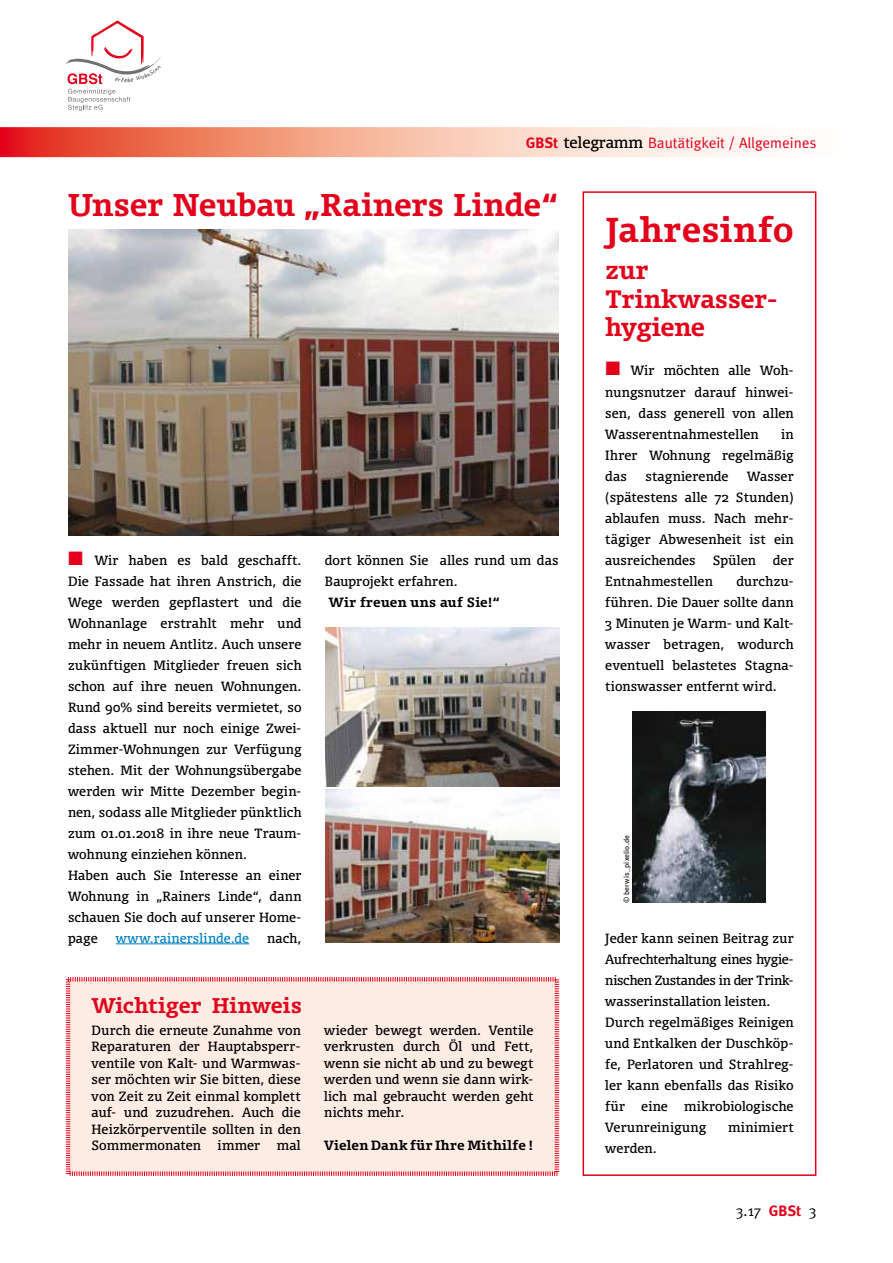
<style>
.page{position:relative;width:893px;height:1263px;background:#fff}
.page>*{position:absolute;margin:0;border:0;box-sizing:border-box;transform-origin:0 0}
.t1{font:700 33px "Olsen";letter-spacing:.015em;color:#e2001a}
.t2{font:700 30px "Olsen";letter-spacing:-.005em;color:#e2001a}
.t3{font:700 24px/28.5px "Olsen";color:#e2001a}
.t4{font:700 20.25px "Olsen";color:#e2001a}
.t5{font:15px "Meta Normal";color:#e2001a}
.t6{font:15px "Meta Normal";color:#000}
.t7{font:12.75px/21px "Olsen";letter-spacing:.01em;color:#000;text-align:justify}
.t8{font:700 12.75px "Olsen";letter-spacing:.025em;color:#000}
.t9{font:12.75px "Olsen";letter-spacing:.01em;color:#0082c4}
.t10{font:7.5px "Meta";letter-spacing:.02em;color:#000}
.s1{font-family:"Meta";font-weight:700}
.s2{font-family:"Olsen";color:#000}
.s3{font-family:"European Pi Three";font-size:18px;color:#e2001a}
.s4{font-family:"Meta Bold LF";color:#e2001a}
</style>
<div class="page">
<svg style="left:0;top:127px;width:743px;height:30px;background:#f4a894"></svg>
<div style="left:65px;top:977px;width:495px;height:199px;background:#fdece4"></div>
<div style="left:583px;top:191px;width:233px;height:985px;border:2px solid #e2001a"></div>
<hr style="left:116px;top:943px;width:133px;height:1px;background:#0082c4">
<svg style="left:65px;top:20px;width:96px;height:91px"></svg>
<img style="left:632px;top:711px;width:133px;height:192px">
<img style="left:68px;top:230px;width:490px;height:305px">
<img style="left:325px;top:790px;width:234px;height:153px">
<img style="left:325px;top:628px;width:234px;height:159px">
<p class="t5" style="left:526px;top:135px;width:292px"><span class="s1">GBSt</span> <span class="s2">telegramm</span> Bautätigkeit / Allgemeines</p>
<h2 class="t2" style="left:68px;top:185px;width:492px">Unser Neubau „Rainers Linde“</h2>
<p class="t7" style="left:68px;top:549px;width:235px;text-align:left"><span class="s3">M</span> Wir haben es bald geschafft.<br>Die Fassade hat ihren Anstrich, die<br>Wege werden gepflastert und die<br>Wohnanlage erstrahlt mehr und mehr in neuem Antlitz. Auch unsere zukünftigen Mitglieder freuen sich schon auf ihre neuen Wohnungen.<br>Rund 90% sind bereits vermietet, so dass aktuell nur noch einige Zwei-<br>Zimmer-Wohnungen zur Verfügung stehen. Mit der Wohnungsübergabe werden wir Mitte Dezember begin&shy;nen, sodass alle Mitglieder pünktlich zum 01.01.2018 in ihre neue Traum&shy;wohnung einziehen können.<br>Haben auch Sie Interesse an einer<br>Wohnung in „Rainers Linde“, dann schauen Sie doch auf unserer Home&shy;page</p>
<p class="t9" style="left:116px;top:929px;width:135px">www.rainerslinde.de</p>
<p class="t7" style="left:267px;top:927px;width:36px">nach,</p>
<h3 class="t4" style="left:92px;top:992px;width:212px">Wichtiger Hinweis</h3>
<p class="t7" style="left:92px;top:1021px;width:211px;line-height:16.5px">Durch die erneute Zunahme von Reparaturen der Hauptabsperr&shy;ventile von Kalt- und Warmwas&shy;ser möchten wir Sie bitten, diese von Zeit zu Zeit einmal komplett auf- und zuzudrehen. Auch die Heizkörperventile sollten in den Sommermonaten</p>
<p class="t7" style="left:218px;top:1134px;width:44px">immer</p>
<p class="t7" style="left:277px;top:1134px;width:26px">mal</p>
<p class="t7" style="left:325px;top:549px;width:235px">dort können Sie alles rund um das<br>Bauprojekt erfahren.</p>
<p class="t8" style="left:329px;top:593px;width:172px">Wir freuen uns auf Sie!“</p>
<p class="t7" style="left:324px;top:1021px;width:211px;line-height:16.5px">wieder bewegt werden. Ventile verkrusten durch Öl und Fett, wenn sie nicht ab und zu bewegt werden und wenn sie dann wirk&shy;lich mal gebraucht werden geht nichts mehr.</p>
<p class="t8" style="left:324px;top:1137px;width:211px">Vielen Dank für Ihre Mithilfe !</p>
<h1 class="t1" style="left:605px;top:208px;width:190px">Jahresinfo</h1>
<h3 class="t3" style="left:605px;top:255px;width:174px">zur<br>Trinkwasser&shy;hygiene</h3>
<p class="t7" style="left:605px;top:360px;width:190px"><span class="s3">M</span> Wir möchten alle Woh&shy;nungsnutzer darauf hinwei&shy;sen, dass generell von allen Wasserentnahmestellen</p>
<p class="t7" style="left:605px;top:423px;width:190px;text-indent:176px">in Ihrer Wohnung regelmäßig das</p>
<p class="t7" style="left:646px;top:465px;width:84px">stagnierende</p>
<p class="t7" style="left:605px;top:465px;width:190px;text-indent:142px">Wasser (spätestens alle 72 Stunden) ablaufen muss. Nach mehr&shy;tägiger Abwesenheit ist ein ausreichendes</p>
<p class="t7" style="left:713px;top:549px;width:45px">Spülen</p>
<p class="t7" style="left:773px;top:549px;width:22px">der</p>
<p class="t7" style="left:605px;top:570px;width:190px;text-indent:131px">durchzu&shy;führen. Die Dauer sollte dann 3 Minuten je Warm- und Kalt&shy;wasser betragen, wodurch eventuell belastetes Stagna&shy;tionswasser entfernt wird.</p>
<p class="t7" style="left:605px;top:570px;width:109px">Entnahmestellen</p>
<p class="t10" style="left:622px;top:903px;width:69px;rotate:-90deg">© berwis_pixelio.de</p>
<p class="t7" style="left:605px;top:927px;width:190px;text-align:left">Jeder kann seinen Beitrag zur<br>Aufrechterhaltung eines hygie&shy;nischen Zustandes in der Trink&shy;wasserinstallation leisten.<br>Durch regelmäßiges Reinigen und Entkalken der Duschköp&shy;fe, Perlatoren und Strahlreg&shy;ler kann ebenfalls das Risiko für</p>
<p class="t7" style="left:605px;top:1095px;width:190px;text-indent:79px">mikrobiologische<br>Verunreinigung</p>
<p class="t7" style="left:641px;top:1095px;width:28px">eine</p>
<p class="t7" style="left:728px;top:1116px;width:67px">minimiert</p>
<p class="t7" style="left:605px;top:1137px;width:53px">werden.</p>
<p class="t6" style="left:736px;top:1202px;width:82px">3.17 <span class="s4">GBSt</span> 3</p>
</div>
